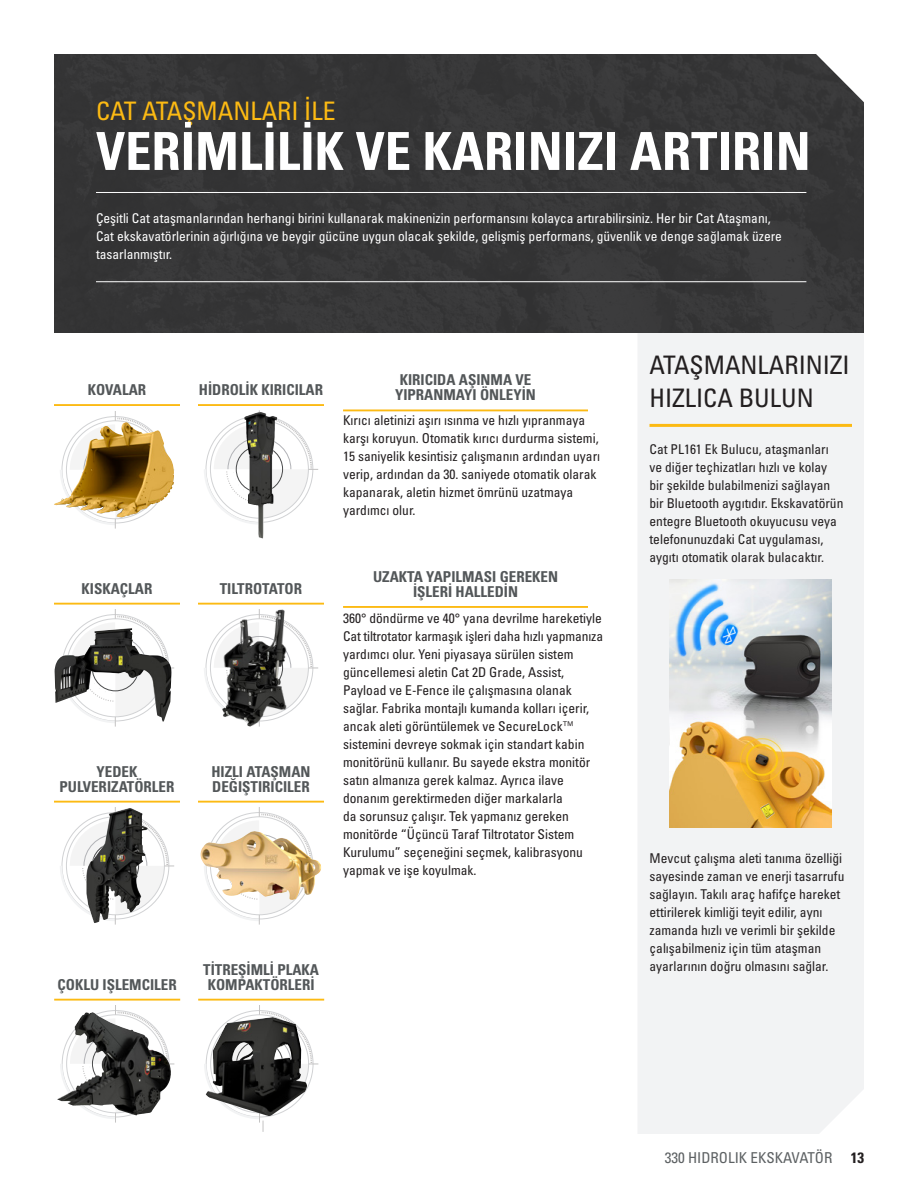
<style>
.page{position:relative;width:918px;height:1188px;background:#fff}
.page>*{position:absolute;margin:0;border:0;box-sizing:border-box;transform-origin:0 0}
.t1{font:52.5px "Univers LTCYR 67 Bold Cond";color:#fff}
.t2{font:condensed 25.5px/33px "Univers LTCYR 57";color:#231f20}
.t3{font:condensed 25.5px "Univers LTCYR 57";color:#fcba13}
.t4{font:15px/15px "Univers LTCYR 67 Bold Cond";color:#535759;text-align:center}
.t5{font:condensed 15px "Univers LTCYR 57";color:#5d6163}
.t6{font:condensed 13.5px/18px "Univers LTCYR 57";color:#231f20}
.t7{font:condensed 13.5px/18px "Univers LTCYR 57";color:#fff}
.s1{font-family:"Univers LTCYR 67 Bold Cond";font-stretch:normal;color:#231f20}
</style>
<div class="page">
<div style="left:638px;top:333px;width:226px;height:801px;background:#f2f3f4"></div>
<div style="left:54px;top:54px;width:810px;height:279px;background:#363637"></div>
<hr style="left:96px;top:192px;width:710px;height:1px;background:#fff">
<hr style="left:96px;top:281px;width:710px;height:1px;background:#fff">
<hr style="left:650px;top:424px;width:202px;height:3px;background:#fcba13">
<img style="left:670px;top:580px;width:162px;height:247px">
<svg style="left:83px;top:411px;width:91px;height:118px"></svg>
<svg style="left:79px;top:609px;width:95px;height:118px"></svg>
<svg style="left:60px;top:807px;width:114px;height:118px"></svg>
<svg style="left:59px;top:1005px;width:115px;height:118px"></svg>
<svg style="left:216px;top:807px;width:102px;height:118px"></svg>
<svg style="left:204px;top:1005px;width:114px;height:127px"></svg>
<hr style="left:54px;top:404px;width:126px;height:2px;background:#fcba13">
<hr style="left:54px;top:603px;width:126px;height:2px;background:#fcba13">
<hr style="left:198px;top:603px;width:126px;height:2px;background:#fcba13">
<hr style="left:54px;top:801px;width:126px;height:2px;background:#fcba13">
<hr style="left:54px;top:999px;width:126px;height:2px;background:#fcba13">
<hr style="left:198px;top:801px;width:126px;height:2px;background:#fcba13">
<hr style="left:198px;top:999px;width:126px;height:2px;background:#fcba13">
<img style="left:86px;top:808px;width:43px;height:106px">
<img style="left:201px;top:604px;width:111px;height:123px">
<svg style="left:204px;top:410px;width:114px;height:112px"></svg>
<hr style="left:198px;top:404px;width:126px;height:2px;background:#fcba13">
<hr style="left:343px;top:409px;width:245px;height:2px;background:#fcba13">
<hr style="left:343px;top:606px;width:245px;height:2px;background:#fcba13">
<img style="left:54px;top:423px;width:70px;height:91px">
<img style="left:244px;top:412px;width:33px;height:126px">
<img style="left:55px;top:628px;width:117px;height:94px">
<img style="left:201px;top:831px;width:114px;height:69px">
<img style="left:75px;top:1013px;width:31px;height:43px">
<img style="left:206px;top:1017px;width:65px;height:97px">
<h2 class="t3" style="left:96px;top:95px;width:241px">CAT ATAŞMANLARI İLE</h2>
<h1 class="t1" style="left:96px;top:119px;width:716px">VERİMLİLİK VE KARINIZI ARTIRIN</h1>
<p class="t7" style="left:96px;top:209px;width:688px">Çeşitli Cat ataşmanlarından herhangi birini kullanarak makinenizin performansını kolayca artırabilirsiniz. Her bir Cat Ataşmanı,<br>Cat ekskavatörlerinin ağırlığına ve beygir gücüne uygun olacak şekilde, gelişmiş performans, güvenlik ve denge sağlamak üzere tasarlanmıştır.</p>
<p class="t4" style="left:88px;top:382px;width:60px">KOVALAR</p>
<p class="t4" style="left:199px;top:382px;width:126px">HİDROLİK KIRICILAR</p>
<p class="t4" style="left:395px;top:372px;width:142px">KIRICIDA AŞINMA VE<br>YIPRANMAYI ÖNLEYİN</p>
<p class="t6" style="left:343px;top:411px;width:259px">Kırıcı aletinizi aşırı ısınma ve hızlı yıpranmaya karşı koruyun. Otomatik kırıcı durdurma sistemi, 15 saniyelik kesintisiz çalışmanın ardından uyarı verip, ardından da 30. saniyede otomatik olarak kapanarak, aletin hizmet ömrünü uzatmaya yardımcı olur.</p>
<p class="t4" style="left:82px;top:581px;width:72px">KISKAÇLAR</p>
<p class="t4" style="left:220px;top:581px;width:84px">TILTROTATOR</p>
<p class="t4" style="left:60px;top:764px;width:116px">YEDEK<br>PULVERIZATÖRLER</p>
<p class="t4" style="left:211px;top:764px;width:101px;text-align:left">HIZLI ATAŞMAN<br>DEĞIŞTIRICILER</p>
<p class="t4" style="left:373px;top:569px;width:186px">UZAKTA YAPILMASI GEREKEN<br>İŞLERİ HALLEDİN</p>
<p class="t6" style="left:343px;top:609px;width:262px">360° döndürme ve 40° yana devrilme hareketiyle Cat tiltrotator karmaşık işleri daha hızlı yapmanıza yardımcı olur. Yeni piyasaya sürülen sistem güncellemesi aletin Cat 2D Grade, Assist, Payload ve E-Fence ile çalışmasına olanak sağlar. Fabrika montajlı kumanda kolları içerir, ancak aleti görüntülemek ve SecureLock™ sistemini devreye sokmak için standart kabin monitörünü kullanır. Bu sayede ekstra monitör satın almanıza gerek kalmaz. Ayrıca ilave donanım gerektirmeden diğer markalarla<br>da sorunsuz çalışır. Tek yapmanız gereken monitörde “Üçüncü Taraf Tiltrotator Sistem Kurulumu” seçeneğini seçmek, kalibrasyonu yapmak ve işe koyulmak.</p>
<p class="t4" style="left:58px;top:977px;width:121px">ÇOKLU IŞLEMCILER</p>
<p class="t4" style="left:203px;top:962px;width:117px">TİTREŞİMLİ PLAKA<br>KOMPAKTÖRLERİ</p>
<h2 class="t2" style="left:650px;top:348px;width:202px">ATAŞMANLARINIZI<br>HIZLICA BULUN</h2>
<p class="t6" style="left:650px;top:440px;width:195px">Cat PL161 Ek Bulucu, ataşmanları ve diğer teçhizatları hızlı ve kolay bir şekilde bulabilmenizi sağlayan bir Bluetooth aygıtıdır. Ekskavatörün entegre Bluetooth okuyucusu veya telefonunuzdaki Cat uygulaması, aygıtı otomatik olarak bulacaktır.</p>
<p class="t6" style="left:650px;top:849px;width:196px">Mevcut çalışma aleti tanıma özelliği sayesinde zaman ve enerji tasarrufu sağlayın. Takılı araç hafifçe hareket ettirilerek kimliği teyit edilir, aynı zamanda hızlı ve verimli bir şekilde çalışabilmeniz için tüm ataşman ayarlarının doğru olmasını sağlar.</p>
<p class="t5" style="left:665px;top:1148px;width:201px">330 HIDROLIK EKSKAVATÖR <span class="s1">13</span></p>
</div>
